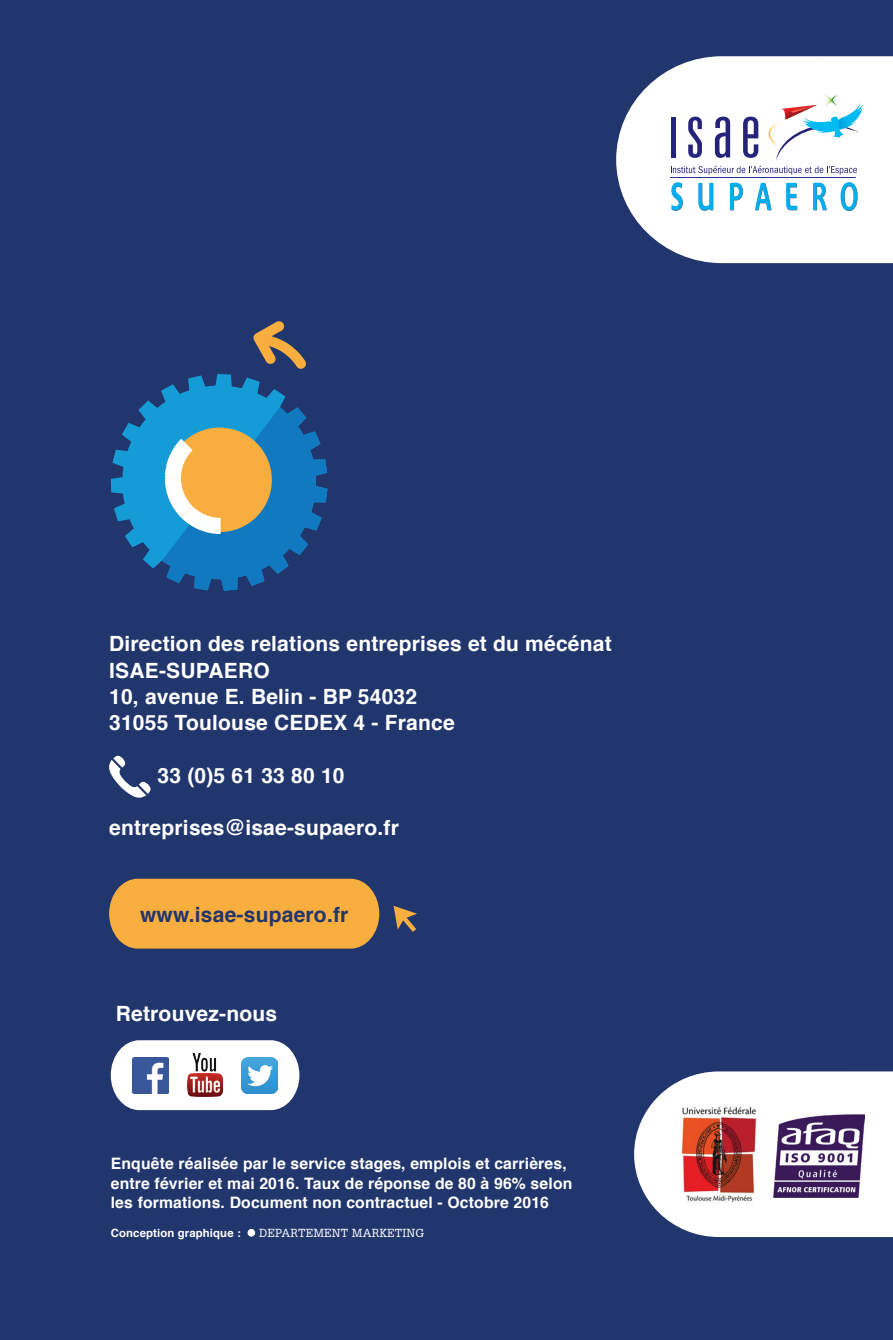
<style>
.page{position:relative;width:893px;height:1340px;background:#fff}
.page>*{position:absolute;margin:0;border:0;box-sizing:border-box;transform-origin:0 0}
.t1{font:63px "Secca Std Demo";color:#fff}
.t2{font:700 21px/26.2px "Helvetica";letter-spacing:.01em;color:#fff}
.t3{font:700 21px "Helvetica";letter-spacing:.01em;color:#21366d}
.t4{font:700 15.75px/19.2px "Helvetica";letter-spacing:.01em;color:#fff}
.t5{font:700 11.38px "Helvetica";letter-spacing:.01em;color:#fff}
.t6{font:11.38px "Glypha LT Std";letter-spacing:.01em;color:#fff}
</style>
<div class="page">
<div style="left:0;top:0;width:893px;height:1339px;background:#21366d"></div>
<svg style="left:634px;top:1071px;width:259px;height:165px;background:#e4e6ed"></svg>
<svg style="left:111px;top:321px;width:216px;height:270px"></svg>
<div style="left:109px;top:878px;width:270px;height:70px;background:#f8ae3e"></div>
<svg style="left:109px;top:755px;width:42px;height:43px"></svg>
<svg style="left:394px;top:906px;width:23px;height:25px"></svg>
<img style="left:774px;top:1114px;width:90px;height:83px">
<img style="left:680px;top:1098px;width:78px;height:111px">
<svg style="left:111px;top:1040px;width:188px;height:70px;background:#e5e8ee"></svg>
<img style="left:187px;top:1053px;width:35px;height:43px">
<svg style="left:616px;top:56px;width:277px;height:207px;background:#e5e8ee"></svg>
<svg style="left:671px;top:182px;width:12px;height:29px"></svg>
<svg style="left:698px;top:183px;width:15px;height:28px"></svg>
<svg style="left:730px;top:183px;width:13px;height:27px"></svg>
<svg style="left:755px;top:183px;width:17px;height:27px"></svg>
<svg style="left:786px;top:183px;width:11px;height:27px"></svg>
<svg style="left:813px;top:183px;width:14px;height:27px"></svg>
<svg style="left:841px;top:182px;width:17px;height:29px"></svg>
<hr style="left:671px;top:117px;width:4px;height:40px;background:#26237b">
<svg style="left:688px;top:117px;width:14px;height:41px"></svg>
<svg style="left:715px;top:117px;width:15px;height:41px"></svg>
<svg style="left:671px;top:166px;width:186px;height:9px;background:#cfcee1"></svg>
<svg style="left:743px;top:94px;width:120px;height:66px;background:#dbe5ee"></svg>
<hr style="left:670px;top:177px;width:186px;height:1px;background:#2e3092">
<img style="left:241px;top:1057px;width:36px;height:36px">
<img style="left:133px;top:1057px;width:35px;height:36px">
<p class="t2" style="left:109px;top:631px;width:504px">Direction des relations entreprises et du mécénat<br>ISAE-SUPAERO<br>10, avenue E. Belin - BP 54032<br>31055 Toulouse CEDEX 4 - France</p>
<p class="t2" style="left:158px;top:762px;width:189px">33 (0)5 61 33 80 10</p>
<p class="t2" style="left:109px;top:814px;width:291px">entreprises@isae-supaero.fr</p>
<p class="t3" style="left:140px;top:897px;width:210px">www.isae-supaero.fr</p>
<p class="t2" style="left:116px;top:1000px;width:163px">Retrouvez-nous</p>
<p class="t4" style="left:111px;top:1154px;width:463px">Enquête réalisée par le service stages, emplois et carrières, entre février et mai 2016. Taux de réponse de 80 à 96% selon les formations. Document non contractuel - Octobre 2016</p>
<p class="t5" style="left:111px;top:1223px;width:132px">Conception graphique :</p>
<h1 class="t1" style="left:244px;top:1195px;width:16px">·</h1>
<p class="t6" style="left:259px;top:1226px;width:167px">DEPARTEMENT MARKETING</p>
</div>
